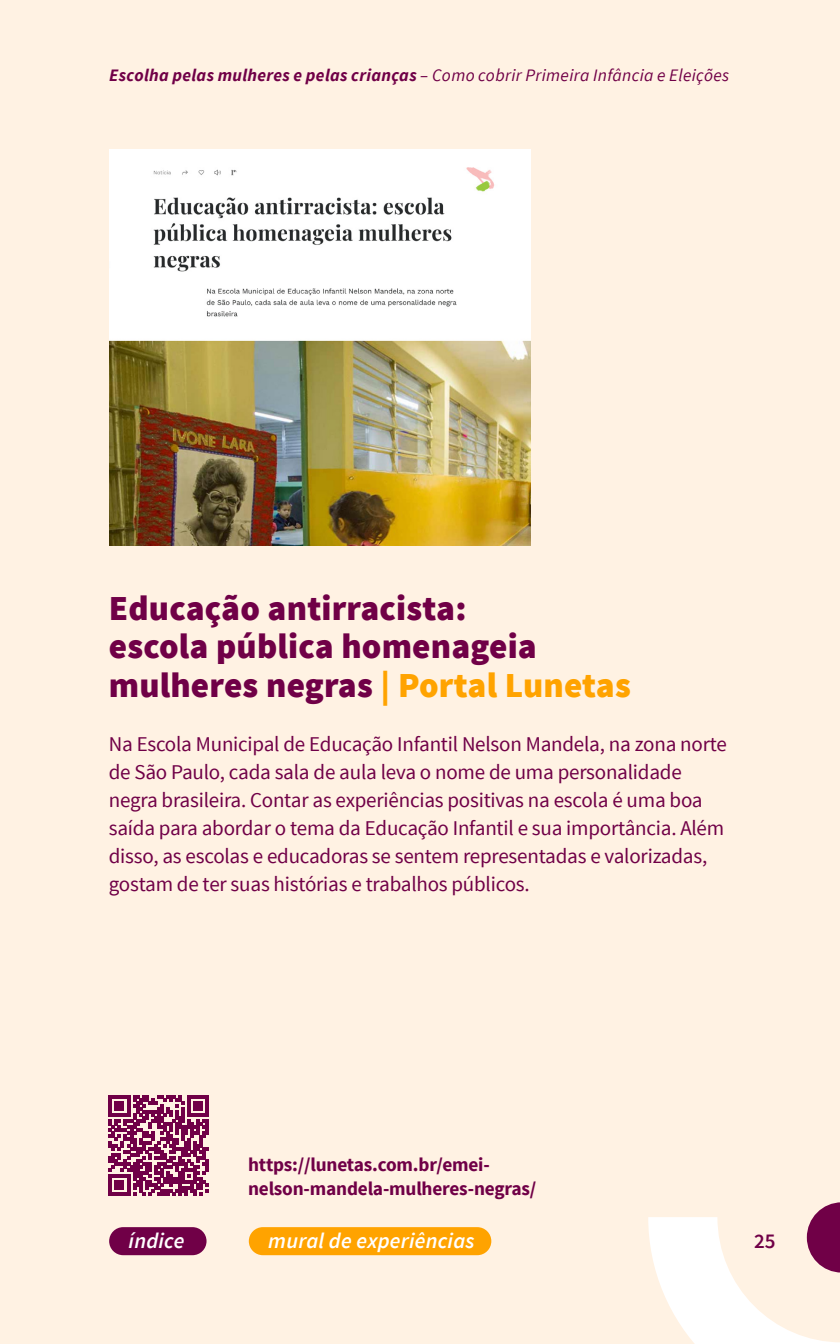
<style>
.page{position:relative;width:840px;height:1344px;background:#fff2e3}
.page>*{position:absolute;margin:0;border:0;box-sizing:border-box;transform-origin:0 0}
.peso_3{font:900 35px/38.5px "Source Sans Pro";letter-spacing:.005em;color:#700047}
.t1{font:italic 600 21.88px "Source Sans Pro";letter-spacing:.01em;color:#fff}
.descricao{font:21px/28px "Source Sans Pro";letter-spacing:-.01em;color:#700047}
.t2{font:600 21px "Source Sans Pro";color:#700047}
.link{font:700 19.25px/24.5px "Source Sans Pro";letter-spacing:-.01em;color:#700047}
.t3{font:italic 17.5px "Source Sans Pro";letter-spacing:.02em;color:#700047}
.s1{font-weight:700}
.s2{color:#ffa300}
</style>
<div class="page">
<svg style="left:648px;top:1202px;width:192px;height:142px"></svg>
<div style="left:109px;top:1227px;width:98px;height:28px;background:#700047;border-radius:14px"></div>
<div style="left:249px;top:1227px;width:242px;height:28px;background:#ffa300;border-radius:14px"></div>
<img style="left:109px;top:149px;width:422px;height:397px">
<svg style="left:109px;top:1095px;width:100px;height:100px"></svg>
<p class="t3" style="left:109px;top:64px;width:621px"><span class="s1">Escolha pelas mulheres e pelas crianças</span> – Como cobrir Primeira Infância e Eleições</p>
<p class="peso_3" style="left:109px;top:590px;width:523px">Educação antirracista:<br>escola pública homenageia mulheres negras <span class="s2">| Portal Lunetas</span></p>
<p class="descricao" style="left:109px;top:730px;width:619px">Na Escola Municipal de Educação Infantil Nelson Mandela, na zona norte de São Paulo, cada sala de aula leva o nome de uma personalidade negra brasileira. Contar as experiências positivas na escola é uma boa saída para abordar o tema da Educação Infantil e sua importância. Além disso, as escolas e educadoras se sentem representadas e valorizadas, gostam de ter suas histórias e trabalhos públicos.</p>
<p class="link" style="left:248px;top:1153px;width:290px">https://lunetas.com.br/emei&shy;nelson-mandela-mulheres-negras/</p>
<p class="t1" style="left:129px;top:1226px;width:57px">índice</p>
<p class="t1" style="left:268px;top:1226px;width:208px">mural de experiências</p>
<p class="t2" style="left:754px;top:1227px;width:23px">25</p>
</div>
